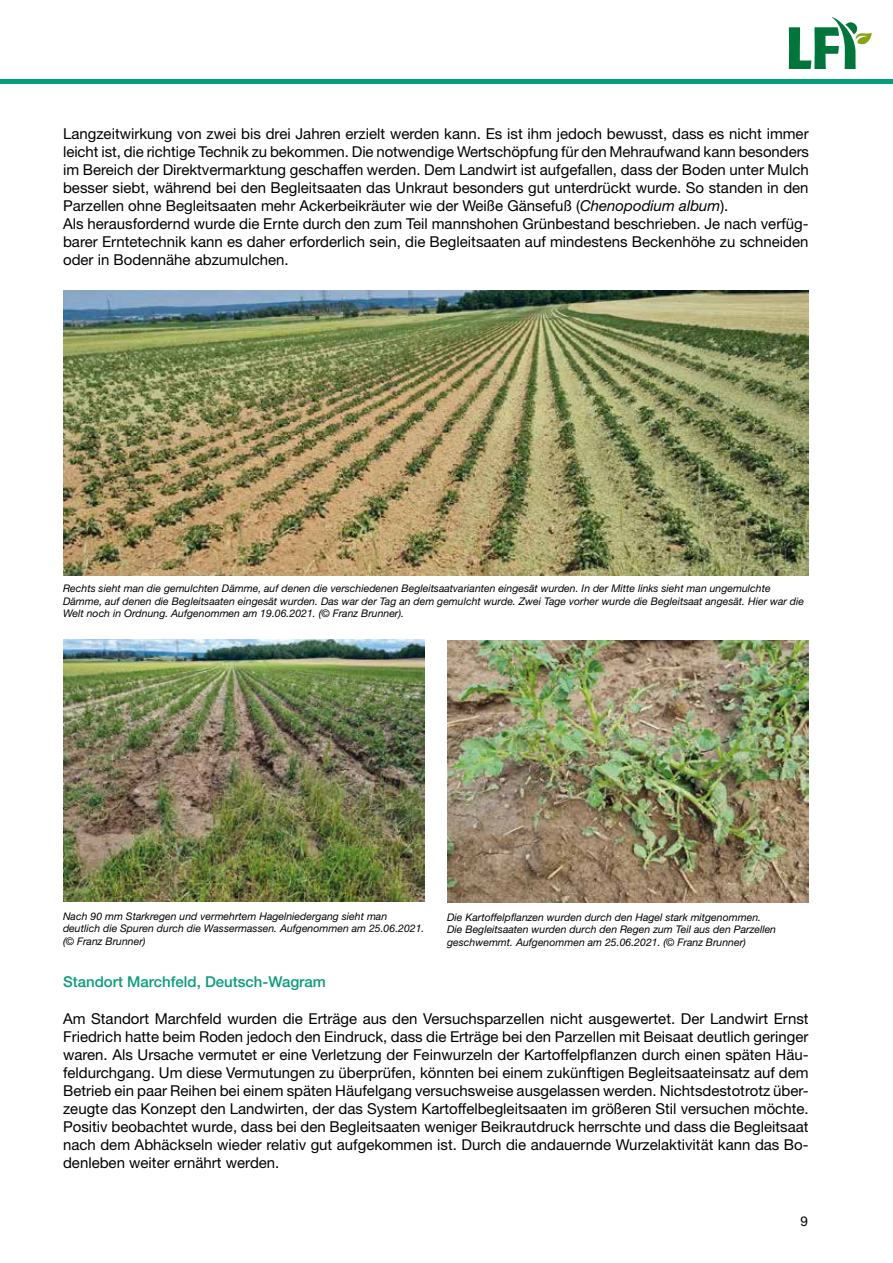
<style>
.page{position:relative;width:893px;height:1263px;background:#fff}
.page>*{position:absolute;margin:0;border:0;box-sizing:border-box;transform-origin:0 0}
.t1{font:15px/18px "Helvetica Neue";color:#000}
.t2{font:500 15px "Helvetica Neue";color:#099d7b}
.t3{font:13.5px "Helvetica Neue";color:#000}
.t4{font:italic 10.5px/12.6px "Helvetica Neue";color:#000}
.s1{font-style:italic}
</style>
<div class="page">
<div style="left:0;top:79px;width:893px;height:5px;background:#099d7b"></div>
<svg style="left:789px;top:17px;width:83px;height:52px"></svg>
<img style="left:63px;top:639px;width:361px;height:263px">
<img style="left:447px;top:640px;width:362px;height:263px">
<img style="left:63px;top:290px;width:745px;height:285px">
<p class="t1" style="left:63px;top:125px;width:747px">Langzeitwirkung von zwei bis drei Jahren erzielt werden kann. Es ist ihm jedoch bewusst, dass es nicht immer leicht ist, die richtige Technik zu bekommen. Die notwendige Wertschöpfung für den Mehraufwand kann besonders im Bereich der Direktvermarktung geschaffen werden. Dem Landwirt ist aufgefallen, dass der Boden unter Mulch besser siebt, während bei den Begleitsaaten das Unkraut besonders gut unterdrückt wurde. So standen in den Parzellen ohne Begleitsaaten mehr Ackerbeikräuter wie der Weiße Gänsefuß (<span class="s1">Chenopodium album</span>).<br>Als herausfordernd wurde die Ernte durch den zum Teil mannshohen Grünbestand beschrieben. Je nach verfüg&shy;barer Erntetechnik kann es daher erforderlich sein, die Begleitsaaten auf mindestens Beckenhöhe zu schneiden oder in Bodennähe abzumulchen.</p>
<p class="t4" style="left:63px;top:582px;width:742px">Rechts sieht man die gemulchten Dämme, auf denen die verschiedenen Begleitsaatvarianten eingesät wurden. In der Mitte links sieht man ungemulchte<br>Dämme, auf denen die Begleitsaaten eingesät wurden. Das war der Tag an dem gemulcht wurde. Zwei Tage vorher wurde die Begleitsaat angesät. Hier war die<br>Welt noch in Ordnung. Aufgenommen am 19.06.2021. (© Franz Brunner).</p>
<p class="t4" style="left:63px;top:909px;width:363px">Nach 90 mm Starkregen und vermehrtem Hagelniedergang sieht man deutlich die Spuren durch die Wassermassen. Aufgenommen am 25.06.2021. (© Franz Brunner)</p>
<p class="t4" style="left:447px;top:910px;width:330px">Die Kartoffelpflanzen wurden durch den Hagel stark mitgenommen.<br>Die Begleitsaaten wurden durch den Regen zum Teil aus den Parzellen geschwemmt. Aufgenommen am 25.06.2021. (© Franz Brunner)</p>
<p class="t2" style="left:63px;top:972px;width:264px">Standort Marchfeld, Deutsch-Wagram</p>
<p class="t1" style="left:63px;top:1010px;width:747px;text-align:justify">Am Standort Marchfeld wurden die Erträge aus den Versuchsparzellen nicht ausgewertet. Der Landwirt Ernst Friedrich hatte beim Roden jedoch den Eindruck, dass die Erträge bei den Parzellen mit Beisaat deutlich geringer waren. Als Ursache vermutet er eine Verletzung der Feinwurzeln der Kartoffelpflanzen durch einen späten Häu&shy;feldurchgang. Um diese Vermutungen zu überprüfen, könnten bei einem zukünftigen Begleitsaateinsatz auf dem Betrieb ein paar Reihen bei einem späten Häufelgang versuchsweise ausgelassen werden. Nichtsdestotrotz über&shy;zeugte das Konzept den Landwirten, der das System Kartoffelbegleitsaaten im größeren Stil versuchen möchte.<br>Positiv beobachtet wurde, dass bei den Begleitsaaten weniger Beikrautdruck herrschte und dass die Begleitsaat nach dem Abhäckseln wieder relativ gut aufgekommen ist. Durch die andauernde Wurzelaktivität kann das Bo&shy;denleben weiter ernährt werden.</p>
<p class="t3" style="left:800px;top:1213px;width:9px">9</p>
</div>
